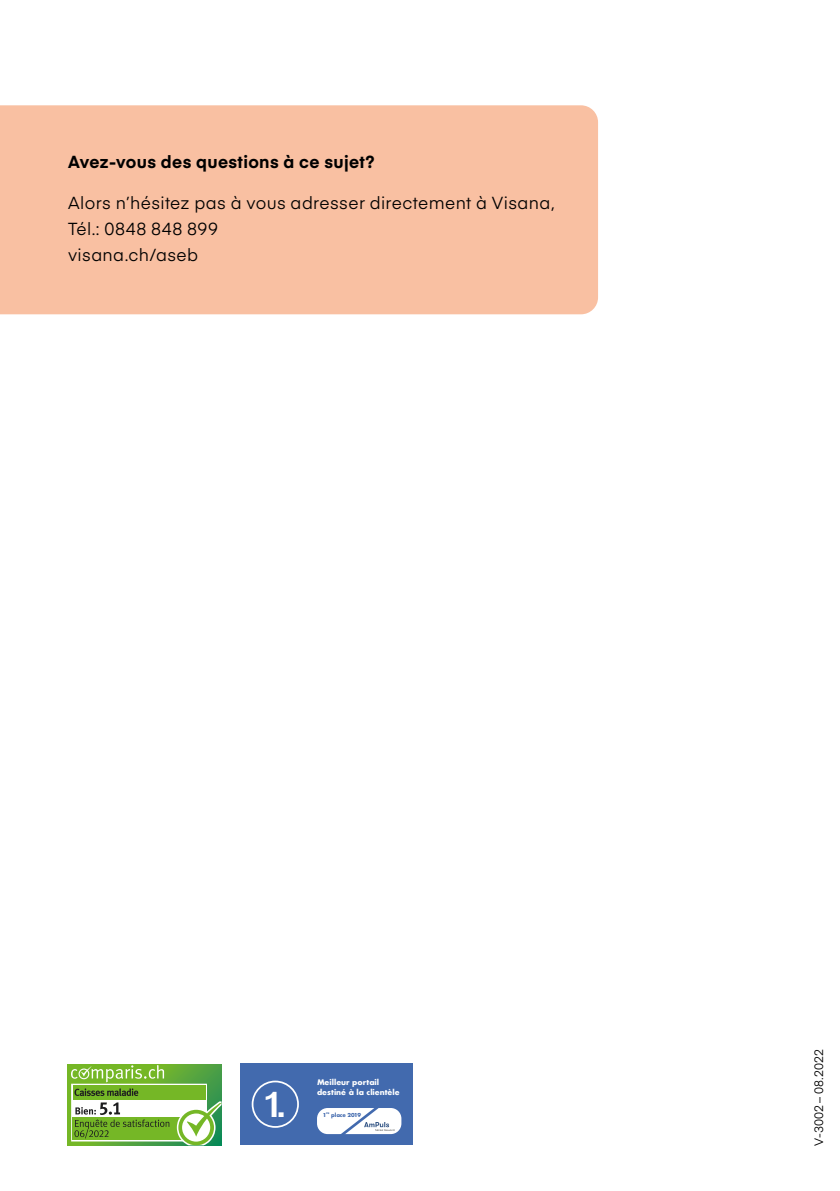
<style>
.page{position:relative;width:840px;height:1191px;background:#fff}
.page>*{position:absolute;margin:0;border:0;box-sizing:border-box;transform-origin:0 0}
.t1{font:500 32.8px "Vonnes";color:#fff}
.t2{font:17.2px/26px "Eina 03";letter-spacing:.02em;color:#000}
.t3{font:700 17.2px "Eina 03";letter-spacing:.02em;color:#000}
.t4{font:12px "Eina 03";color:#000}
.t5{font:700 7.6px/9.8px "Futura";color:#fff}
.t6{font:700 5.4px "Futura";letter-spacing:-.02em;color:#426aae}
</style>
<div class="page">
<div style="left:240px;top:1063px;width:172px;height:81px;background:#426aae"></div>
<div style="left:251px;top:1080px;width:48px;height:47px;border:2px solid #fff;border-radius:50%"></div>
<div style="left:317px;top:1108px;width:84px;height:26px;background:#fff;border-radius:11px"></div>
<svg style="left:335px;top:1108px;width:48px;height:27px"></svg>
<img style="left:364px;top:1122px;width:30px;height:8px">
<div style="left:0;top:105px;width:597px;height:209px;background:#f9c0a2"></div>
<div style="left:67px;top:1064px;width:154px;height:81px;background:#75b726"></div>
<svg style="left:71px;top:1065px;width:150px;height:80px"></svg>
<p class="t3" style="left:68px;top:150px;width:308px">Avez-vous des questions à ce sujet?</p>
<p class="t2" style="left:68px;top:189px;width:488px">Alors n’hésitez pas à vous adresser directement à Visana,<br>Tél.: 0848 848 899<br>visana.ch/aseb</p>
<h1 class="t1" style="left:265px;top:1085px;width:23px">1.</h1>
<p class="t5" style="left:317px;top:1077px;width:84px">Meilleur portail destiné à la clientèle</p>
<p class="t6" style="left:322px;top:1110px;width:40px">1<sup>re</sup> place 2019</p>
<p class="t4" style="left:809px;top:1145px;width:98px;rotate:-90deg">V-3002 – 08.2022</p>
</div>
